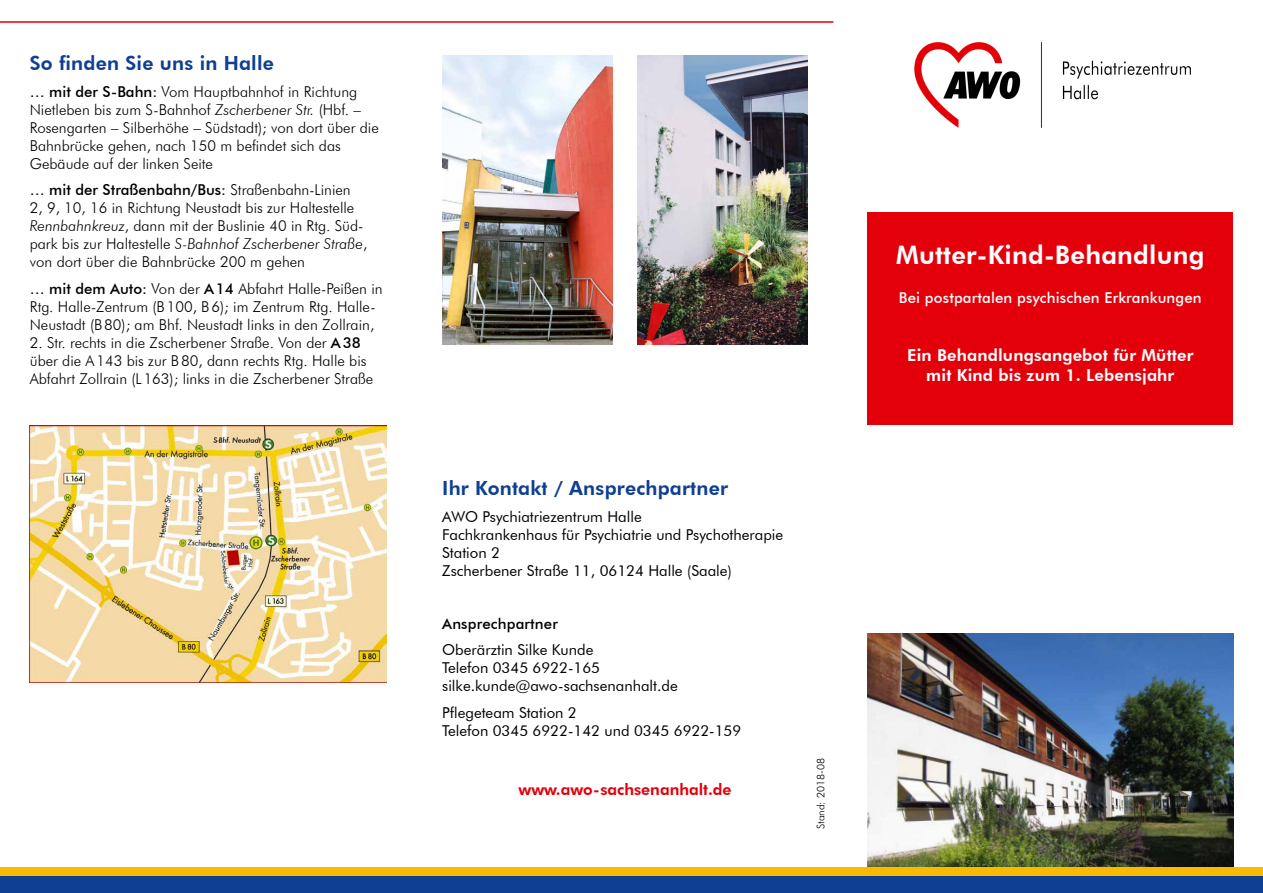
<style>
.page{position:relative;width:1263px;height:893px;background:#fff}
.page>*{position:absolute;margin:0;border:0;box-sizing:border-box;transform-origin:0 0}
.t1{font:800 25.5px "Futura BT";letter-spacing:.01em;color:#fff}
.t2{font:800 19.5px "Futura BT";letter-spacing:.01em;color:#0f3f93}
.t3{font:800 16.5px/19.8px "Futura BT";letter-spacing:.01em;color:#fff;text-align:center}
.t4{font:800 15.75px "Futura BT";color:#e3000b}
.t5{font:300 15px/18px "Futura BT";color:#000}
.t6{font:15px/18px "Futura BT";color:#000}
.t7{font:500 15px "Futura BT";letter-spacing:.01em;color:#fff}
.t8{font:500 15px "Futura BT";letter-spacing:.01em;color:#000}
.t9{font:300 10.5px "Futura BT";color:#000}
.s1{font-weight:500}
.s2{font-style:italic}
</style>
<div class="page">
<img style="left:867px;top:634px;width:366px;height:233px">
<img style="left:442px;top:55px;width:170px;height:289px">
<div style="left:0;top:876px;width:1263px;height:17px;background:#0f3f93"></div>
<hr style="left:0;top:21px;width:833px;height:2px;background:#e3000b">
<img style="left:914px;top:43px;width:276px;height:85px">
<div style="left:0;top:867px;width:1263px;height:9px;background:#fbb900"></div>
<img style="left:30px;top:425px;width:356px;height:257px">
<div style="left:867px;top:213px;width:366px;height:212px;background:#e3000b"></div>
<img style="left:638px;top:55px;width:170px;height:289px">
<h2 class="t2" style="left:30px;top:51px;width:246px">So finden Sie uns in Halle</h2>
<p class="t5" style="left:30px;top:82px;width:351px"><span class="s1">… mit der S-Bahn:</span> Vom Hauptbahnhof in Richtung Nietleben bis zum S-Bahnhof <span class="s2">Zscherbener Str.</span> (Hbf. – Rosengarten – Silberhöhe – Südstadt); von dort über die Bahnbrücke gehen, nach 150 m befindet sich das Gebäude auf der linken Seite</p>
<p class="t5" style="left:30px;top:181px;width:339px"><span class="s1">… mit der Straßenbahn/Bus:</span> Straßenbahn-Linien 2, 9, 10, 16 in Richtung Neustadt bis zur Haltestelle <span class="s2">Rennbahnkreuz</span>, dann mit der Buslinie 40 in Rtg. Süd&shy;park bis zur Haltestelle <span class="s2">S-Bahnhof Zscherbener Straße</span>, von dort über die Bahnbrücke 200 m gehen</p>
<p class="t5" style="left:30px;top:279px;width:354px"><span class="s1">… mit dem Auto:</span> Von der <span class="s1">A14</span> Abfahrt Halle-Peißen in<br>Rtg. Halle-Zentrum (B100, B6); im Zentrum Rtg. Halle-<br>Neustadt (B80); am Bhf. Neustadt links in den Zollrain,</p>
<p class="t5" style="left:30px;top:333px;width:345px">2. Str. rechts in die Zscherbener Straße. Von der <span class="s1">A38 </span>über die A143 bis zur B80, dann rechts Rtg. Halle bis<br>Abfahrt Zollrain (L163); links in die Zscherbener Straße</p>
<h2 class="t2" style="left:442px;top:477px;width:287px">Ihr Kontakt / Ansprechpartner</h2>
<p class="t6" style="left:442px;top:507px;width:342px">AWO Psychiatriezentrum Halle<br>Fachkrankenhaus für Psychiatrie und Psychotherapie Station 2<br>Zscherbener Straße 11, 06124 Halle (Saale)</p>
<p class="t8" style="left:442px;top:614px;width:117px">Ansprechpartner</p>
<p class="t6" style="left:442px;top:641px;width:237px">Oberärztin Silke Kunde<br>Telefon 0345 6922-165 silke.kunde@awo-sachsenanhalt.de</p>
<p class="t6" style="left:442px;top:703px;width:301px">Pflegeteam Station 2<br>Telefon 0345 6922-142 und 0345 6922-159</p>
<p class="t4" style="left:518px;top:780px;width:215px">www.awo-sachsenanhalt.de</p>
<p class="t9" style="left:814px;top:829px;width:72px;rotate:-90deg">Stand: 2018-08</p>
<h1 class="t1" style="left:896px;top:239px;width:310px">Mutter-Kind-Behandlung</h1>
<p class="t7" style="left:899px;top:289px;width:304px">Bei postpartalen psychischen Erkrankungen</p>
<p class="t3" style="left:907px;top:345px;width:288px">Ein Behandlungsangebot für Mütter mit Kind bis zum 1. Lebensjahr</p>
</div>
